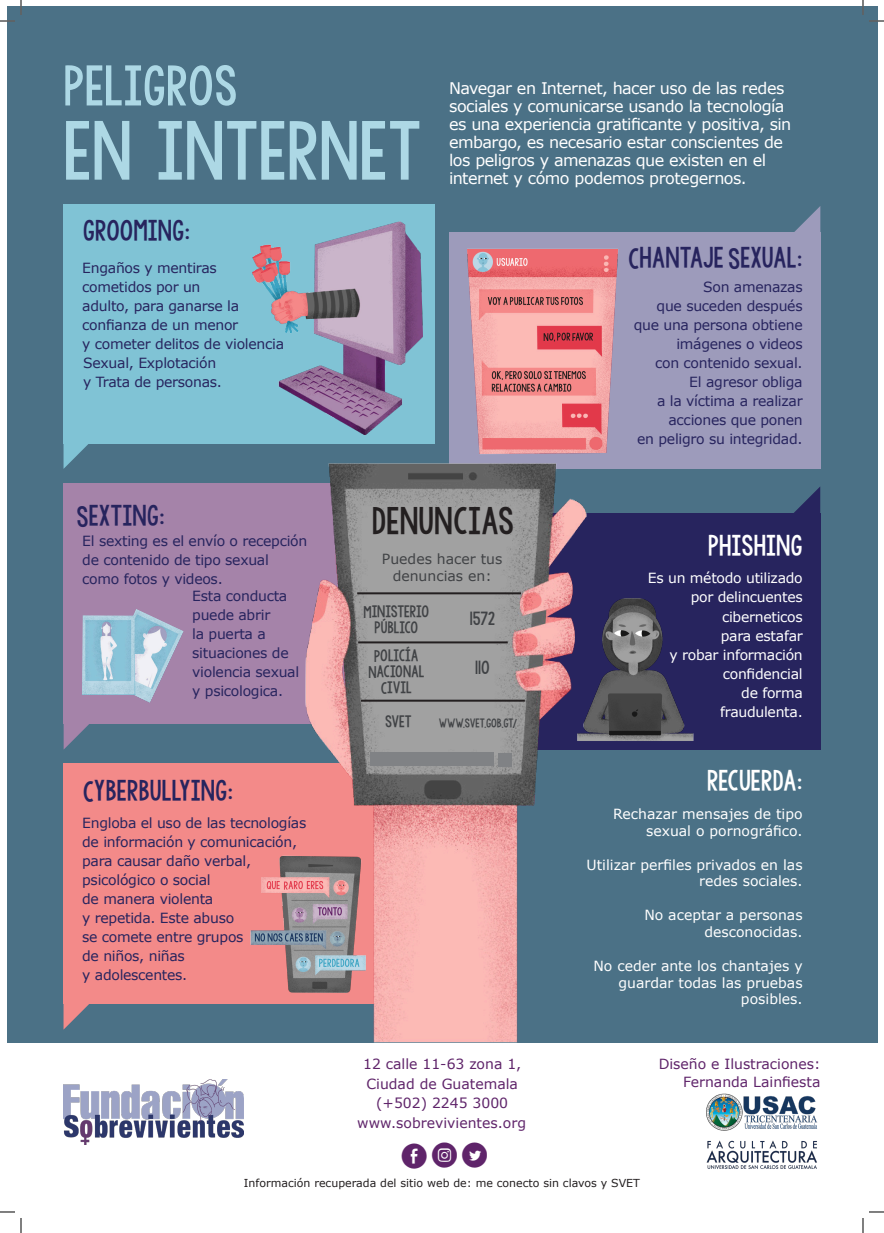
<style>
.page{position:relative;width:884px;height:1233px;background:#fff}
.page>*{position:absolute;margin:0;border:0;box-sizing:border-box;transform-origin:0 0}
.t1{font:79px "KG Wh Yy Ou Go Tt A Be So Me An";color:#add8e5}
.t2{font:54px "KG Wh Yy Ou Go Tt A Be So Me An";color:#add8e5}
.t3{font:36.7px "KG Wh Yy Ou Go Tt A Be So Me An";color:#231f20}
.titulo_nombre{font:28px "KG Wh Yy Ou Go Tt A Be So Me An";color:#27245e}
.t4{font:28px "KG Wh Yy Ou Go Tt A Be So Me An";color:#fff}
.t5{font:24.7px "Social Media Circled";color:#5f246a}
.cuerpo_de_texto{font:18px "KG Wh Yy Ou Go Tt A Be So Me An";color:#404245}
.introducción{font:16px/18px "Verdana";letter-spacing:-.03em;color:#fff}
.cuerpo_de_texto-2{font:16px/16px "KG Wh Yy Ou Go Tt A Be So Me An";letter-spacing:-.01em;color:#404245;text-align:center}
.texto_info{font:14px/19px "Verdana";letter-spacing:-.02em;color:#27245e}
.texto_info-2{font:14px/16.8px "Verdana";color:#fff;text-align:right}
.t6{font:14px "Verdana";color:#5f246a}
.texto_info-3{font:14px "Verdana";letter-spacing:-.02em;color:#fff}
.t7{font:14px "Verdana";color:#404245}
.cuerpo_de_texto-3{font:12px "KG Wh Yy Ou Go Tt A Be So Me An";letter-spacing:-.005em;color:#404245}
.t8{font:11px "Verdana";color:#231f20}
</style>
<div class="page">
<div style="left:7px;top:7px;width:870px;height:1219px;background:#4b7186"></div>
<div style="left:64px;top:204px;width:371px;height:240px;background:#80c3d5"></div>
<div style="left:64px;top:483px;width:371px;height:240px;background:#a583a9"></div>
<div style="left:64px;top:763px;width:371px;height:240px;background:#f38a89"></div>
<div style="left:449px;top:232px;width:371px;height:237px;background:#9d9bbb"></div>
<div style="left:449px;top:513px;width:371px;height:237px;background:#27245e"></div>
<svg style="left:64px;top:444px;width:24px;height:24px"></svg>
<svg style="left:64px;top:723px;width:28px;height:26px"></svg>
<svg style="left:64px;top:1003px;width:28px;height:26px"></svg>
<svg style="left:794px;top:206px;width:26px;height:26px"></svg>
<svg style="left:794px;top:487px;width:26px;height:26px"></svg>
<img style="left:148px;top:463px;width:439px;height:580px">
<div style="left:370px;top:752px;width:123px;height:14px;background:#808285"></div>
<div style="left:498px;top:753px;width:14px;height:13px;background:#808285"></div>
<hr style="left:357px;top:592px;width:164px;height:2px;background:#231f20">
<hr style="left:361px;top:699px;width:164px;height:2px;background:#231f20">
<hr style="left:358px;top:641px;width:150px;height:2px;background:#231f20">
<img style="left:252px;top:221px;width:171px;height:215px">
<img style="left:467px;top:248px;width:151px;height:206px">
<img style="left:248px;top:853px;width:121px;height:141px">
<img style="left:574px;top:596px;width:120px;height:146px">
<img style="left:82px;top:609px;width:102px;height:94px">
<div style="left:7px;top:1043px;width:870px;height:183px;background:#fff"></div>
<img style="left:64px;top:1079px;width:180px;height:65px">
<img style="left:706px;top:1093px;width:112px;height:38px">
<img style="left:706px;top:1140px;width:111px;height:29px">
<svg style="left:0;top:1211px;width:15px;height:1px"></svg>
<svg style="left:869px;top:1211px;width:15px;height:1px"></svg>
<svg style="left:0;top:0;width:22px;height:22px"></svg>
<svg style="left:20px;top:1218px;width:2px;height:15px"></svg>
<svg style="left:862px;top:0;width:22px;height:22px"></svg>
<svg style="left:862px;top:1218px;width:2px;height:15px"></svg>
<p class="t2" style="left:64px;top:54px;width:176px">PELIGROS</p>
<p class="t1" style="left:64px;top:104px;width:360px">EN INTERNET</p>
<p class="titulo_nombre" style="left:83px;top:214px;width:109px">GROOMING:</p>
<p class="texto_info" style="left:82px;top:258px;width:136px">Engaños y mentiras</p>
<p class="texto_info" style="left:82px;top:277px;width:120px">cometidos por un</p>
<p class="texto_info" style="left:82px;top:296px;width:158px">adulto, para ganarse la</p>
<p class="texto_info" style="left:82px;top:315px;width:157px">confianza de un menor</p>
<p class="texto_info" style="left:82px;top:334px;width:203px">y cometer delitos de violencia<br>Sexual, Explotación</p>
<p class="texto_info" style="left:83px;top:372px;width:140px">y Trata de personas.</p>
<p class="introducción" style="left:449px;top:78px;width:344px">Navegar en Internet, hacer uso de las redes sociales y comunicarse usando la tecnología es una experiencia gratificante y positiva, sin embargo, es necesario estar conscientes de los peligros y amenazas que existen en el internet y cómo podemos protegernos.</p>
<p class="titulo_nombre" style="left:628px;top:241px;width:176px">CHANTAJE SEXUAL:</p>
<p class="texto_info" style="left:703px;top:277px;width:101px">Son amenazas</p>
<p class="texto_info" style="left:657px;top:296px;width:148px">que suceden después</p>
<p class="texto_info" style="left:634px;top:315px;width:170px">que una persona obtiene</p>
<p class="texto_info" style="left:676px;top:334px;width:128px">imágenes o videos</p>
<p class="texto_info" style="left:655px;top:353px;width:149px">con contenido sexual.</p>
<p class="texto_info" style="left:689px;top:372px;width:115px">El agresor obliga</p>
<p class="texto_info" style="left:657px;top:391px;width:147px">a la víctima a realizar</p>
<p class="texto_info" style="left:668px;top:410px;width:136px">acciones que ponen</p>
<p class="texto_info" style="left:637px;top:429px;width:167px">en peligro su integridad.</p>
<p class="titulo_nombre" style="left:77px;top:499px;width:90px">SEXTING:</p>
<p class="texto_info" style="left:82px;top:531px;width:227px">El sexting es el envío o recepción de contenido de tipo sexual</p>
<p class="texto_info" style="left:82px;top:569px;width:142px">como fotos y videos.</p>
<p class="texto_info" style="left:192px;top:586px;width:108px">Esta conducta puede abrir<br>la puerta a situaciones de violencia sexual y psicologica.</p>
<p class="t3" style="left:371px;top:498px;width:144px">DENUNCIAS</p>
<p class="t7" style="left:382px;top:549px;width:122px">Puedes hacer tus</p>
<p class="t7" style="left:393px;top:566px;width:100px">denuncias en:</p>
<p class="cuerpo_de_texto-2" style="left:364px;top:603px;width:67px">MINISTERIO</p>
<p class="cuerpo_de_texto-2" style="left:374px;top:619px;width:45px">PÚBLICO</p>
<p class="cuerpo_de_texto-2" style="left:374px;top:647px;width:46px">POLICÍA</p>
<p class="cuerpo_de_texto-2" style="left:368px;top:663px;width:58px">NACIONAL<br>CIVIL</p>
<p class="cuerpo_de_texto" style="left:470px;top:606px;width:27px">1572</p>
<p class="cuerpo_de_texto" style="left:475px;top:656px;width:16px">110</p>
<p class="cuerpo_de_texto-2" style="left:385px;top:714px;width:28px">SVET</p>
<p class="cuerpo_de_texto-3" style="left:439px;top:715px;width:80px">WWW.SVET.GOB.GT/</p>
<p class="t4" style="left:708px;top:529px;width:96px">PHISHING</p>
<p class="texto_info-3" style="left:648px;top:569px;width:156px">Es un método utilizado</p>
<p class="texto_info-3" style="left:691px;top:588px;width:114px">por delincuentes</p>
<p class="texto_info-3" style="left:722px;top:607px;width:82px">ciberneticos</p>
<p class="texto_info-3" style="left:721px;top:626px;width:84px">para estafar</p>
<p class="texto_info-3" style="left:669px;top:645px;width:135px">y robar información</p>
<p class="texto_info-3" style="left:723px;top:664px;width:81px">confidencial</p>
<p class="texto_info-2" style="left:741px;top:684px;width:63px">de forma</p>
<p class="texto_info-3" style="left:720px;top:702px;width:84px">fraudulenta.</p>
<p class="titulo_nombre" style="left:83px;top:773px;width:152px">CYBERBULLYING:</p>
<p class="t4" style="left:707px;top:763px;width:97px">RECUERDA:</p>
<p class="texto_info" style="left:82px;top:813px;width:226px">Engloba el uso de las tecnologías de información y comunicación, para causar daño verbal,</p>
<p class="texto_info" style="left:82px;top:870px;width:130px">psicológico o social</p>
<p class="texto_info" style="left:82px;top:889px;width:133px">de manera violenta</p>
<p class="texto_info" style="left:82px;top:908px;width:153px">y repetida. Este abuso</p>
<p class="texto_info" style="left:82px;top:927px;width:163px">se comete entre grupos</p>
<p class="texto_info" style="left:82px;top:946px;width:104px">de niños, niñas</p>
<p class="texto_info" style="left:82px;top:965px;width:107px">y adolescentes.</p>
<p class="t6" style="left:363px;top:1054px;width:160px">12 calle 11-63 zona 1,</p>
<p class="t6" style="left:366px;top:1073px;width:153px">Ciudad de Guatemala</p>
<p class="t6" style="left:376px;top:1093px;width:133px">(+502) 2245 3000</p>
<p class="t6" style="left:357px;top:1113px;width:170px">www.sobrevivientes.org</p>
<p class="t5" style="left:401px;top:1143px;width:88px">EQD</p>
<p class="texto_info-2" style="left:613px;top:805px;width:191px">Rechazar mensajes de tipo sexual o pornográfico.</p>
<p class="texto_info-2" style="left:586px;top:856px;width:218px">Utilizar perfiles privados en las redes sociales.</p>
<p class="texto_info-2" style="left:644px;top:906px;width:160px">No aceptar a personas desconocidas.</p>
<p class="texto_info-2" style="left:593px;top:957px;width:211px">No ceder ante los chantajes y guardar todas las pruebas posibles.</p>
<p class="t6" style="left:659px;top:1054px;width:163px">Diseño e Ilustraciones:</p>
<p class="t6" style="left:683px;top:1071px;width:139px">Fernanda Lainfiesta</p>
<p class="t8" style="left:244px;top:1175px;width:397px">Información recuperada del sitio web de: me conecto sin clavos y SVET</p>
</div>
